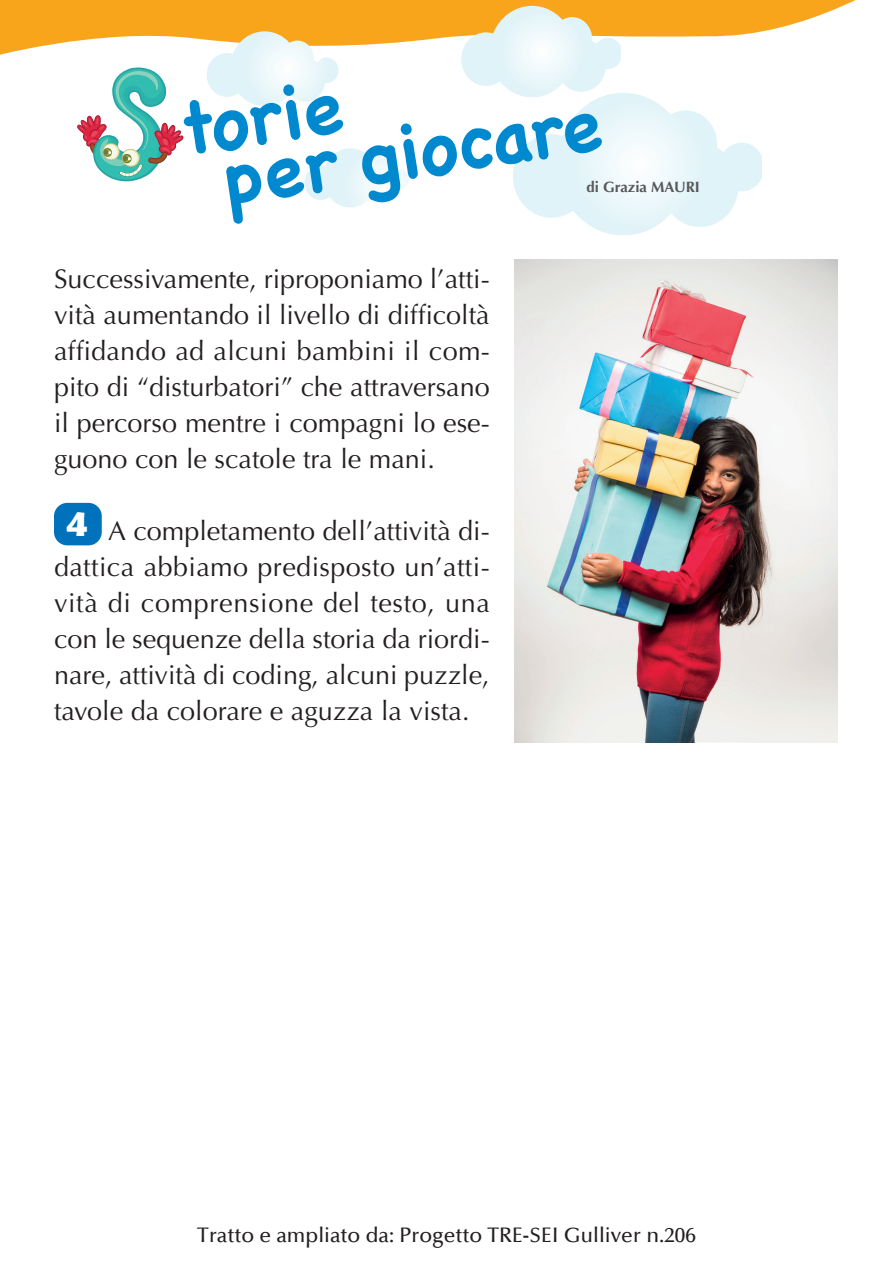
<style>
.page{position:relative;width:893px;height:1263px;background:#fff}
.page>*{position:absolute;margin:0;border:0;box-sizing:border-box;transform-origin:0 0}
.t1{font:700 72px/57.3px "Chalkboard";color:#0089cf}
.t2{font:700 39.3px "Berlin Sans FB Demi";color:#fff}
.t3{font:27px/36px "Optima";color:#231f20;text-align:justify}
.t4{font:500 21px "Optima";color:#231f20}
.t5{font:700 15px "Optima";color:#57585a}
</style>
<div class="page">
<svg style="left:0;top:0;width:856px;height:55px"></svg>
<svg style="left:206px;top:31px;width:133px;height:75px"></svg>
<svg style="left:304px;top:148px;width:105px;height:60px"></svg>
<svg style="left:461px;top:6px;width:301px;height:229px"></svg>
<svg style="left:77px;top:67px;width:107px;height:115px"></svg>
<img style="left:515px;top:259px;width:322px;height:484px">
<div style="left:54px;top:503px;width:48px;height:42px;background:#0072bc;border-radius:13px"></div>
<h1 class="t1" style="left:210px;top:96px;width:382px;text-indent:-35px;rotate:-9deg">torie<br>per giocare</h1>
<p class="t5" style="left:586px;top:178px;width:115px">di Grazia MAURI</p>
<p class="t3" style="left:54px;top:261px;width:437px">Successivamente, riproponiamo l’atti&shy;vità aumentando il livello di difficoltà affidando ad alcuni bambini il com&shy;pito di “disturbatori” che attraversano il percorso mentre i compagni lo ese&shy;guono con le scatole tra le mani.</p>
<h2 class="t2" style="left:66px;top:499px;width:23px">4</h2>
<p class="t3" style="left:54px;top:513px;width:437px;text-indent:54px">A completamento dell’attività di&shy;dattica abbiamo predisposto un’atti&shy;vità di comprensione del testo, una con le sequenze della storia da riordi&shy;nare, attività di coding, alcuni puzzle, tavole da colorare e aguzza la vista.</p>
<p class="t4" style="left:197px;top:1223px;width:500px">Tratto e ampliato da: Progetto TRE-SEI Gulliver n.206</p>
</div>
